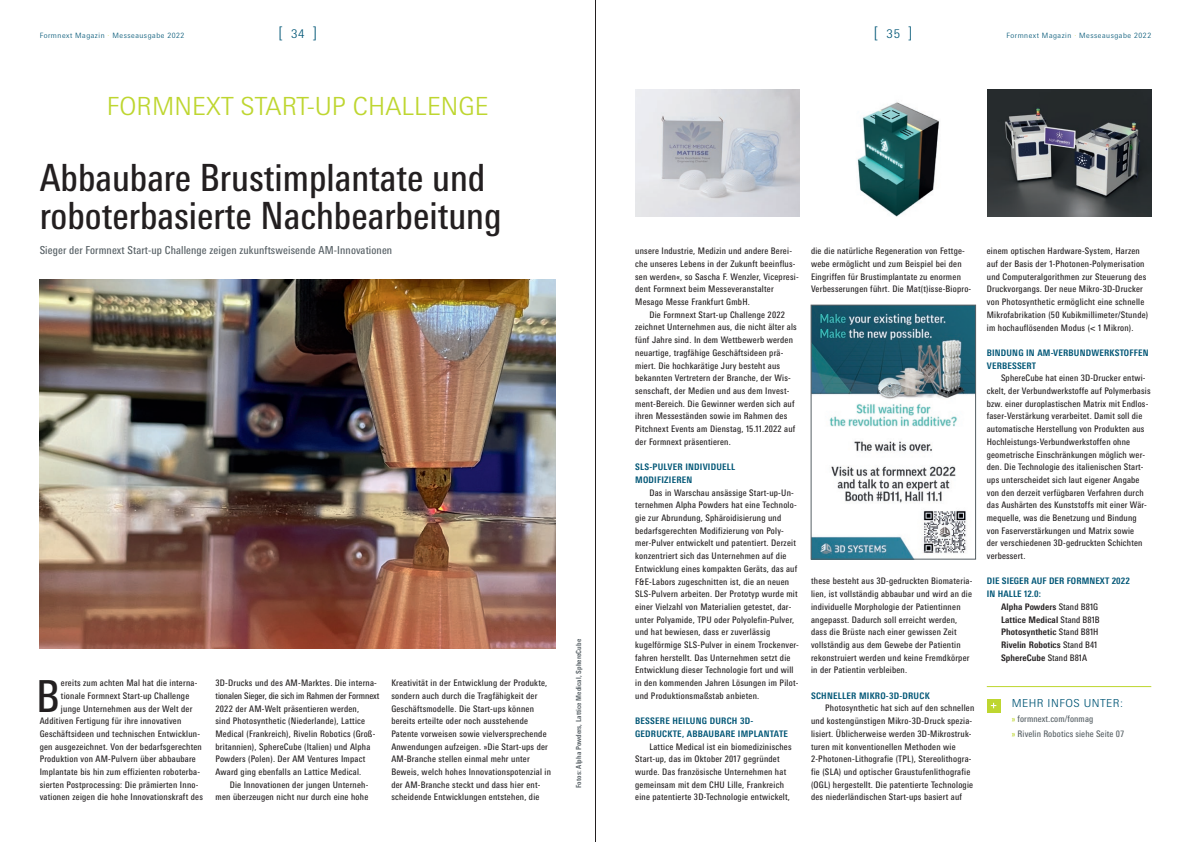
<style>
.page{position:relative;width:1191px;height:842px;background:#fff}
.page>*{position:absolute;margin:0;border:0;box-sizing:border-box;transform-origin:0 0}
.t1{font:condensed 44.1px "Messe Univers";color:#231f20}
.t2{font:condensed 37.5px/38.1px "Messe Univers";color:#231f20}
.t3{font:300 25px "Messe Univers";color:#bed630}
.t4{font:300 16px "Messe Univers";color:#005676}
.t5{font:condensed 11px "Messe Univers";letter-spacing:.01em;color:#576065}
.t6{font:300 11px "Messe Univers";letter-spacing:.04em;color:#005676}
.t7{font:condensed 9px/12.7px "Messe Univers";letter-spacing:.025em;color:#231f20}
.t8{font:700 condensed 9px/12.7px "Messe Univers";letter-spacing:.025em;color:#005676}
.t9{font:700 condensed 9px "Messe Univers";letter-spacing:.01em;color:#231f20}
.t10{font:condensed 9px/15.1px "Messe Univers";letter-spacing:.01em;color:#576065}
.t11{font:300 7.3px "Messe Univers";letter-spacing:.07em;color:#005676}
.t12{font:700 condensed 7px "Messe Univers";letter-spacing:.01em;color:#576065}
.s1{color:#bed630}
.s2{font-size:12px}
.s3{font-weight:400}
</style>
<div class="page">
<img style="left:40px;top:280px;width:516px;height:368px">
<img style="left:635px;top:89px;width:164px;height:127px">
<img style="left:857px;top:102px;width:83px;height:114px">
<img style="left:813px;top:307px;width:160px;height:250px">
<div style="left:811px;top:305px;width:164px;height:254px;border:1px solid #576065"></div>
<hr style="left:986px;top:686px;width:165px;height:1px;background:#bed630">
<div style="left:986px;top:699px;width:14px;height:13px;background:#bed630"></div>
<svg style="left:990px;top:703px;width:6px;height:5px"></svg>
<img style="left:987px;top:89px;width:164px;height:127px">
<hr style="left:595px;top:0;width:1px;height:842px;background:#231f20">
<p class="t11" style="left:40px;top:31px;width:146px">Formnext Magazin <span class="s1">·</span> Messeausgabe 2022</p>
<h3 class="t4" style="left:278px;top:23px;width:40px">[<span class="s2">34</span>]</h3>
<h3 class="t4" style="left:874px;top:23px;width:40px">[<span class="s2">35</span>]</h3>
<p class="t11" style="left:1006px;top:31px;width:146px">Formnext Magazin <span class="s1">·</span> Messeausgabe 2022</p>
<h3 class="t3" style="left:107px;top:90px;width:383px">FORMNEXT START-UP CHALLENGE</h3>
<h2 class="t2" style="left:40px;top:158px;width:463px">Abbaubare Brustimplantate und roboterbasierte Nachbearbeitung</h2>
<p class="t5" style="left:40px;top:244px;width:354px">Sieger der Formnext Start-up Challenge zeigen zukunftsweisende AM-Innovationen</p>
<h1 class="t1" style="left:36px;top:669px;width:25px">B</h1>
<p class="t7" style="left:61px;top:676px;width:138px">ereits zum achten Mal hat die interna-</p>
<p class="t7" style="left:61px;top:689px;width:130px">tionale Formnext Start-up Challenge</p>
<p class="t7" style="left:61px;top:702px;width:133px">junge Unternehmen aus der Welt der</p>
<p class="t7" style="left:40px;top:714px;width:143px">Additiven Fertigung für ihre innovativen</p>
<p class="t7" style="left:40px;top:727px;width:162px">Geschäftsideen und technischen Entwicklun-</p>
<p class="t7" style="left:40px;top:740px;width:164px">gen ausgezeichnet. Von der bedarfsgerechten</p>
<p class="t7" style="left:40px;top:753px;width:158px">Produktion von AM-Pulvern über abbaubare</p>
<p class="t7" style="left:40px;top:765px;width:162px">Implantate bis hin zum effizienten roboterba-</p>
<p class="t7" style="left:40px;top:778px;width:160px">sierten Postprocessing: Die prämierten Inno-</p>
<p class="t7" style="left:40px;top:791px;width:165px">vationen zeigen die hohe Innovationskraft des</p>
<p class="t7" style="left:215px;top:676px;width:165px">3D-Drucks und des AM-Marktes. Die interna&shy;tionalen Sieger, die sich im Rahmen der Formnext 2022 der AM-Welt präsentieren werden,<br>sind Photosynthetic (Niederlande), Lattice Medical (Frankreich), Rivelin Robotics (Groß&shy;britannien), SphereCube (Italien) und Alpha Powders (Polen). Der AM Ventures Impact Award ging ebenfalls an Lattice Medical.</p>
<p class="t7" style="left:215px;top:778px;width:154px;text-align:right">Die Innovationen der jungen Unterneh&shy;men überzeugen nicht nur durch eine hohe</p>
<p class="t7" style="left:391px;top:676px;width:161px">Kreativität in der Entwicklung der Produkte, sondern auch durch die Tragfähigkeit der Geschäftsmodelle. Die Start-ups können bereits erteilte oder noch ausstehende Patente vorweisen sowie vielversprechende Anwendungen aufzeigen. »Die Start-ups der AM-Branche stellen einmal mehr unter Beweis, welch hohes Innovationspotenzial in der AM-Branche steckt und dass hier ent&shy;scheidende Entwicklungen entstehen, die</p>
<p class="t12" style="left:574px;top:788px;width:150px;rotate:-90deg">Fotos: Alpha Powders, Lattice Medical, SphereCube</p>
<p class="t7" style="left:635px;top:245px;width:158px">unsere Industrie, Medizin und andere Berei-</p>
<p class="t7" style="left:635px;top:257px;width:162px">che unseres Lebens in der Zukunft beeinflus-</p>
<p class="t7" style="left:635px;top:270px;width:165px">sen werden«, so Sascha F. Wenzler, Vicepresi-</p>
<p class="t7" style="left:635px;top:283px;width:140px">dent Formnext beim Messeveranstalter</p>
<p class="t7" style="left:635px;top:295px;width:116px">Mesago Messe Frankfurt GmbH.</p>
<p class="t7" style="left:649px;top:308px;width:137px">Die Formnext Start-up Challenge 2022</p>
<p class="t7" style="left:635px;top:321px;width:163px">zeichnet Unternehmen aus, die nicht älter als</p>
<p class="t7" style="left:635px;top:333px;width:159px">fünf Jahre sind. In dem Wettbewerb werden</p>
<p class="t7" style="left:635px;top:346px;width:150px">neuartige, tragfähige Geschäftsideen prä-</p>
<p class="t7" style="left:635px;top:359px;width:146px">miert. Die hochkarätige Jury besteht aus</p>
<p class="t7" style="left:635px;top:372px;width:157px">bekannten Vertretern der Branche, der Wis-</p>
<p class="t7" style="left:635px;top:384px;width:156px">senschaft, der Medien und aus dem Invest-</p>
<p class="t7" style="left:635px;top:397px;width:161px">ment-Bereich. Die Gewinner werden sich auf</p>
<p class="t7" style="left:635px;top:410px;width:154px">ihren Messeständen sowie im Rahmen des</p>
<p class="t7" style="left:635px;top:422px;width:162px">Pitchnext Events am Dienstag, 15.11.2022 auf</p>
<p class="t7" style="left:635px;top:435px;width:97px">der Formnext präsentieren.</p>
<p class="t8" style="left:635px;top:460px;width:102px">SLS-PULVER INDIVIDUELL<br>MODIFIZIEREN</p>
<p class="t7" style="left:635px;top:486px;width:165px;text-indent:14px">Das in Warschau ansässige Start-up-Un&shy;ternehmen Alpha Powders hat eine Technolo&shy;gie zur Abrundung, Sphäroidisierung und bedarfsgerechten Modifizierung von Poly&shy;mer-Pulver entwickelt und patentiert. Derzeit konzentriert sich das Unternehmen auf die Entwicklung eines kompakten Geräts, das auf F&amp;E-Labors zugeschnitten ist, die an neuen SLS-Pulvern arbeiten. Der Prototyp wurde mit einer Vielzahl von Materialien getestet, dar&shy;unter Polyamide, TPU oder Polyolefin-Pulver, und hat bewiesen, dass er zuverlässig kugelförmige SLS-Pulver in einem Trockenver&shy;fahren herstellt. Das Unternehmen setzt die Entwicklung dieser Technologie fort und will in den kommenden Jahren Lösungen im Pilot&shy;und Produktionsmaßstab anbieten.</p>
<p class="t8" style="left:635px;top:714px;width:154px">BESSERE HEILUNG DURCH 3D-<br>GEDRUCKTE, ABBAUBARE IMPLANTATE</p>
<p class="t7" style="left:635px;top:740px;width:158px;text-indent:14px">Lattice Medical ist ein biomedizinisches Start-up, das im Oktober 2017 gegründet wurde. Das französische Unternehmen hat gemeinsam mit dem CHU Lille, Frankreich eine patentierte 3D-Technologie entwickelt,</p>
<p class="t7" style="left:811px;top:245px;width:162px">die die natürliche Regeneration von Fettge&shy;webe ermöglicht und zum Beispiel bei den Eingriffen für Brustimplantate zu enormen Verbesserungen führt. Die Mat(t)isse-Biopro-</p>
<p class="t7" style="left:811px;top:575px;width:163px">these besteht aus 3D-gedruckten Biomateria&shy;lien, ist vollständig abbaubar und wird an die individuelle Morphologie der Patientinnen angepasst. Dadurch soll erreicht werden, dass die Brüste nach einer gewissen Zeit vollständig aus dem Gewebe der Patientin rekonstruiert werden und keine Fremdkörper in der Patientin verbleiben.</p>
<p class="t8" style="left:811px;top:689px;width:120px">SCHNELLER MIKRO-3D-DRUCK</p>
<p class="t7" style="left:811px;top:702px;width:165px;text-indent:14px">Photosynthetic hat sich auf den schnellen und kostengünstigen Mikro-3D-Druck spezia&shy;lisiert. Üblicherweise werden 3D-Mikrostruk&shy;turen mit konventionellen Methoden wie 2-Photonen-Lithografie (TPL), Stereolithogra&shy;fie (SLA) und optischer Graustufenlithografie (OGL) hergestellt. Die patentierte Technologie des niederländischen Start-ups basiert auf</p>
<p class="t7" style="left:986px;top:245px;width:163px">einem optischen Hardware-System, Harzen auf der Basis der 1-Photonen-Polymerisation und Computeralgorithmen zur Steuerung des Druckvorgangs. Der neue Mikro-3D-Drucker von Photosynthetic ermöglicht eine schnelle Mikrofabrikation (50 Kubikmillimeter/Stunde) im hochauflösenden Modus (&lt; 1 Mikron).</p>
<p class="t8" style="left:986px;top:346px;width:163px">BINDUNG IN AM-VERBUNDWERKSTOFFEN<br>VERBESSERT</p>
<p class="t7" style="left:986px;top:372px;width:165px;text-indent:14px">SphereCube hat einen 3D-Drucker entwi&shy;ckelt, der Verbundwerkstoffe auf Polymerbasis bzw. einer duroplastischen Matrix mit Endlos&shy;faser-Verstärkung verarbeitet. Damit soll die automatische Herstellung von Produkten aus Hochleistungs-Verbundwerkstoffen ohne geometrische Einschränkungen möglich wer&shy;den. Die Technologie des italienischen Start&shy;ups unterscheidet sich laut eigener Angabe von den derzeit verfügbaren Verfahren durch das Aushärten des Kunststoffs mit einer Wär&shy;mequelle, was die Benetzung und Bindung von Faserverstärkungen und Matrix sowie<br>der verschiedenen 3D-gedruckten Schichten verbessert.</p>
<p class="t8" style="left:986px;top:575px;width:145px">DIE SIEGER AUF DER FORMNEXT 2022</p>
<p class="t8" style="left:986px;top:587px;width:56px">IN HALLE 12.0:</p>
<p class="t9" style="left:1001px;top:601px;width:99px">Alpha Powders <span class="s3">Stand B81G</span></p>
<p class="t9" style="left:1001px;top:614px;width:100px">Lattice Medical <span class="s3">Stand B81B</span></p>
<p class="t9" style="left:1001px;top:626px;width:99px">Photosynthetic <span class="s3">Stand B81H</span></p>
<p class="t9" style="left:1001px;top:639px;width:98px">Rivelin Robotics <span class="s3">Stand B41</span></p>
<p class="t9" style="left:1001px;top:652px;width:88px">SphereCube <span class="s3">Stand B81A</span></p>
<p class="t6" style="left:1011px;top:696px;width:113px">MEHR INFOS UNTER:</p>
<p class="t10" style="left:1011px;top:711px;width:114px"><span class="s1">»</span> formnext.com/fonmag<br><span class="s1">»</span> Rivelin Robotics siehe Seite 07</p>
</div>
